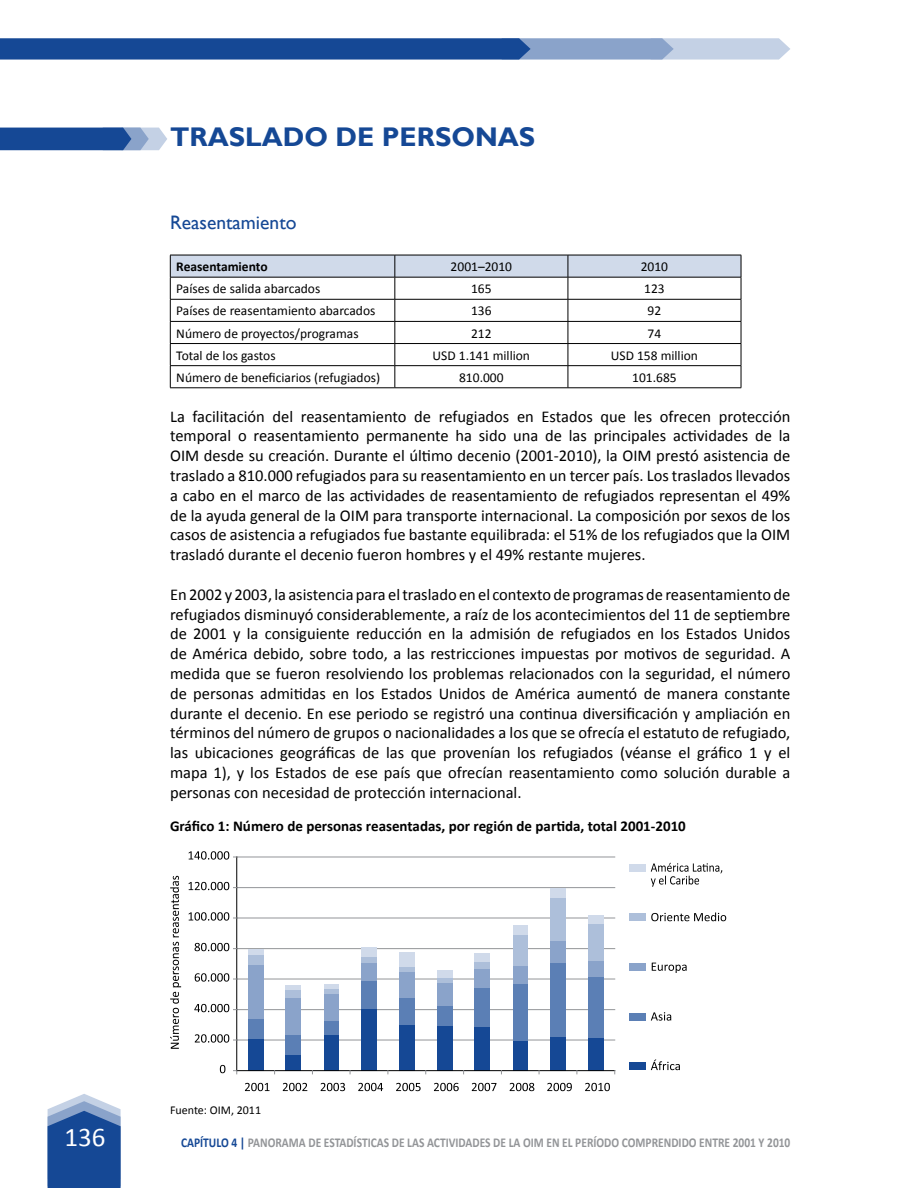
<style>
.page{position:relative;width:918px;height:1188px;background:#fff}
.page>*{position:absolute;margin:0;border:0;box-sizing:border-box;transform-origin:0 0}
.t1{font:700 27px "Gill Sans";color:#154895}
.t2{font:27px "Calibri";color:#fff}
.t3{font:19.5px "Gill Sans";color:#154895}
.t4{font:16.5px/19.8px "Calibri";color:#000;text-align:justify}
.t5{font:700 15px "Calibri";color:#000}
.t6{font:13.5px "Calibri";color:#000}
.t7{font:700 13.5px "Calibri";color:#939598;scale:.85 1}
.t8{font:700 13.5px "Calibri";color:#000}
.t9{font:12px "Calibri";color:#000}
.s1{color:#154895}
</style>
<div class="page">
<svg style="left:0;top:38px;width:790px;height:22px;background:#4b72ad"></svg>
<svg style="left:48px;top:1094px;width:73px;height:94px;background:#426ba9"></svg>
<svg style="left:170px;top:255px;width:572px;height:133px"></svg>
<hr style="left:170px;top:388px;width:225px;height:1px;background:#000">
<hr style="left:395px;top:388px;width:173px;height:1px;background:#000">
<hr style="left:568px;top:388px;width:173px;height:1px;background:#000">
<svg style="left:0;top:128px;width:167px;height:22px;background:#3964a5"></svg>
<hr style="left:237px;top:1040px;width:378px;height:1px;background:#939598">
<hr style="left:237px;top:1009px;width:378px;height:1px;background:#939598">
<hr style="left:237px;top:979px;width:378px;height:1px;background:#939598">
<hr style="left:237px;top:948px;width:378px;height:1px;background:#939598">
<hr style="left:237px;top:918px;width:378px;height:1px;background:#939598">
<hr style="left:237px;top:887px;width:378px;height:1px;background:#939598">
<hr style="left:237px;top:857px;width:378px;height:1px;background:#939598">
<div style="left:248px;top:1039px;width:15px;height:32px;background:#154895"></div>
<div style="left:286px;top:1054px;width:15px;height:17px;background:#154895"></div>
<div style="left:324px;top:1035px;width:15px;height:36px;background:#154895"></div>
<div style="left:361px;top:1009px;width:15px;height:62px;background:#154895"></div>
<div style="left:399px;top:1025px;width:15px;height:46px;background:#154895"></div>
<div style="left:437px;top:1026px;width:15px;height:45px;background:#154895"></div>
<div style="left:475px;top:1027px;width:15px;height:44px;background:#154895"></div>
<div style="left:513px;top:1041px;width:15px;height:30px;background:#154895"></div>
<div style="left:550px;top:1037px;width:15px;height:34px;background:#154895"></div>
<div style="left:588px;top:1037px;width:15px;height:34px;background:#154895"></div>
<div style="left:248px;top:1019px;width:15px;height:20px;background:#5b7fb5"></div>
<div style="left:286px;top:1035px;width:15px;height:19px;background:#5b7fb5"></div>
<div style="left:324px;top:1021px;width:15px;height:14px;background:#5b7fb5"></div>
<div style="left:361px;top:981px;width:15px;height:28px;background:#5b7fb5"></div>
<div style="left:399px;top:997px;width:15px;height:28px;background:#5b7fb5"></div>
<div style="left:437px;top:1005px;width:15px;height:21px;background:#5b7fb5"></div>
<div style="left:475px;top:987px;width:15px;height:40px;background:#5b7fb5"></div>
<div style="left:513px;top:984px;width:15px;height:57px;background:#5b7fb5"></div>
<div style="left:550px;top:963px;width:15px;height:74px;background:#5b7fb5"></div>
<div style="left:588px;top:977px;width:15px;height:60px;background:#5b7fb5"></div>
<div style="left:248px;top:965px;width:15px;height:54px;background:#8aa3ca"></div>
<div style="left:286px;top:998px;width:15px;height:37px;background:#8aa3ca"></div>
<div style="left:324px;top:994px;width:15px;height:27px;background:#8aa3ca"></div>
<div style="left:361px;top:962px;width:15px;height:19px;background:#8aa3ca"></div>
<div style="left:399px;top:972px;width:15px;height:25px;background:#8aa3ca"></div>
<div style="left:437px;top:982px;width:15px;height:23px;background:#8aa3ca"></div>
<div style="left:475px;top:969px;width:15px;height:18px;background:#8aa3ca"></div>
<div style="left:513px;top:966px;width:15px;height:18px;background:#8aa3ca"></div>
<div style="left:550px;top:941px;width:15px;height:22px;background:#8aa3ca"></div>
<div style="left:588px;top:960px;width:15px;height:17px;background:#8aa3ca"></div>
<div style="left:248px;top:955px;width:15px;height:10px;background:#adbfda"></div>
<div style="left:286px;top:990px;width:15px;height:8px;background:#adbfda"></div>
<div style="left:324px;top:988px;width:15px;height:6px;background:#adbfda"></div>
<div style="left:361px;top:957px;width:15px;height:5px;background:#adbfda"></div>
<div style="left:399px;top:967px;width:15px;height:5px;background:#adbfda"></div>
<hr style="left:437px;top:978px;width:15px;height:4px;background:#adbfda">
<div style="left:475px;top:962px;width:15px;height:7px;background:#adbfda"></div>
<div style="left:513px;top:935px;width:15px;height:31px;background:#adbfda"></div>
<div style="left:550px;top:898px;width:15px;height:43px;background:#adbfda"></div>
<div style="left:588px;top:924px;width:15px;height:36px;background:#adbfda"></div>
<div style="left:248px;top:949px;width:15px;height:6px;background:#d0daea"></div>
<div style="left:286px;top:985px;width:15px;height:5px;background:#d0daea"></div>
<hr style="left:324px;top:984px;width:15px;height:4px;background:#d0daea">
<div style="left:361px;top:948px;width:15px;height:9px;background:#d0daea"></div>
<div style="left:399px;top:953px;width:15px;height:14px;background:#d0daea"></div>
<div style="left:437px;top:970px;width:15px;height:8px;background:#d0daea"></div>
<div style="left:475px;top:954px;width:15px;height:8px;background:#d0daea"></div>
<div style="left:513px;top:925px;width:15px;height:10px;background:#d0daea"></div>
<div style="left:550px;top:888px;width:15px;height:10px;background:#d0daea"></div>
<div style="left:588px;top:916px;width:15px;height:8px;background:#d0daea"></div>
<hr style="left:236px;top:857px;width:1px;height:214px;background:#000">
<hr style="left:237px;top:1070px;width:378px;height:1px;background:#000">
<svg style="left:220px;top:1065px;width:5px;height:8px"></svg>
<svg style="left:195px;top:1034px;width:42px;height:9px"></svg>
<svg style="left:194px;top:1004px;width:43px;height:8px"></svg>
<svg style="left:195px;top:973px;width:42px;height:9px"></svg>
<svg style="left:195px;top:943px;width:42px;height:8px"></svg>
<svg style="left:189px;top:912px;width:48px;height:9px"></svg>
<svg style="left:189px;top:882px;width:48px;height:8px"></svg>
<svg style="left:189px;top:851px;width:48px;height:9px"></svg>
<svg style="left:245px;top:1083px;width:25px;height:8px"></svg>
<svg style="left:283px;top:1083px;width:24px;height:8px"></svg>
<svg style="left:321px;top:1083px;width:24px;height:8px"></svg>
<svg style="left:358px;top:1083px;width:25px;height:8px"></svg>
<svg style="left:396px;top:1083px;width:25px;height:8px"></svg>
<svg style="left:434px;top:1083px;width:25px;height:8px"></svg>
<svg style="left:472px;top:1083px;width:24px;height:8px"></svg>
<svg style="left:510px;top:1083px;width:24px;height:8px"></svg>
<svg style="left:547px;top:1083px;width:25px;height:8px"></svg>
<svg style="left:585px;top:1083px;width:25px;height:8px"></svg>
<svg style="left:170px;top:876px;width:11px;height:173px"></svg>
<div style="left:629px;top:864px;width:16px;height:8px;background:#d0daea"></div>
<svg style="left:651px;top:863px;width:71px;height:24px"></svg>
<div style="left:629px;top:914px;width:16px;height:7px;background:#adbfda"></div>
<svg style="left:651px;top:912px;width:75px;height:9px"></svg>
<div style="left:629px;top:963px;width:16px;height:8px;background:#8aa3ca"></div>
<svg style="left:652px;top:963px;width:35px;height:10px"></svg>
<div style="left:629px;top:1013px;width:16px;height:8px;background:#5b7fb5"></div>
<svg style="left:651px;top:1012px;width:20px;height:9px"></svg>
<div style="left:629px;top:1063px;width:16px;height:7px;background:#154895"></div>
<svg style="left:651px;top:1059px;width:29px;height:11px"></svg>
<h1 class="t1" style="left:170px;top:121px;width:367px">TRASLADO DE PERSONAS</h1>
<p class="t3" style="left:170px;top:211px;width:128px">Reasentamiento</p>
<p class="t8" style="left:176px;top:258px;width:93px">Reasentamiento</p>
<p class="t6" style="left:451px;top:258px;width:63px">2001–2010</p>
<p class="t6" style="left:641px;top:258px;width:29px">2010</p>
<p class="t6" style="left:176px;top:280px;width:146px">Países de salida abarcados</p>
<p class="t6" style="left:471px;top:280px;width:22px">165</p>
<p class="t6" style="left:644px;top:280px;width:22px">123</p>
<p class="t6" style="left:176px;top:303px;width:201px">Países de reasentamiento abarcados</p>
<p class="t6" style="left:471px;top:303px;width:22px">136</p>
<p class="t6" style="left:648px;top:303px;width:15px">92</p>
<p class="t6" style="left:176px;top:325px;width:184px">Número de proyectos/programas</p>
<p class="t6" style="left:471px;top:325px;width:22px">212</p>
<p class="t6" style="left:648px;top:325px;width:15px">74</p>
<p class="t6" style="left:176px;top:347px;width:101px">Total de los gastos</p>
<p class="t6" style="left:433px;top:347px;width:99px">USD 1.141 million</p>
<p class="t6" style="left:611px;top:347px;width:89px">USD 158 million</p>
<p class="t6" style="left:176px;top:369px;width:205px">Número de beneficiarios (refugiados)</p>
<p class="t6" style="left:459px;top:369px;width:46px">810.000</p>
<p class="t6" style="left:632px;top:369px;width:46px">101.685</p>
<p class="t4" style="left:170px;top:405px;width:622px">La facilitación del reasentamiento de refugiados en Estados que les ofrecen protección temporal o reasentamiento permanente ha sido una de las principales actividades de la OIM desde su creación. Durante el último decenio (2001-2010), la OIM prestó asistencia de traslado a 810.000 refugiados para su reasentamiento en un tercer país. Los traslados llevados a cabo en el marco de las actividades de reasentamiento de refugiados representan el 49% de la ayuda general de la OIM para transporte internacional. La composición por sexos de los casos de asistencia a refugiados fue bastante equilibrada: el 51% de los refugiados que la OIM trasladó durante el decenio fueron hombres y el 49% restante mujeres.</p>
<p class="t4" style="left:170px;top:584px;width:622px">En 2002 y 2003, la asistencia para el traslado en el contexto de programas de reasentamiento de refugiados disminuyó considerablemente, a raíz de los acontecimientos del 11 de septiembre de 2001 y la consiguiente reducción en la admisión de refugiados en los Estados Unidos de América debido, sobre todo, a las restricciones impuestas por motivos de seguridad. A medida que se fueron resolviendo los problemas relacionados con la seguridad, el número de personas admitidas en los Estados Unidos de América aumentó de manera constante durante el decenio. En ese periodo se registró una continua diversificación y ampliación en términos del número de grupos o nacionalidades a los que se ofrecía el estatuto de refugiado, las ubicaciones geográficas de las que provenían los refugiados (véanse el gráfico 1 y el mapa 1), y los Estados de ese país que ofrecían reasentamiento como solución durable a personas con necesidad de protección internacional.</p>
<p class="t5" style="left:170px;top:817px;width:517px">Gráfico 1: Número de personas reasentadas, por región de partida, total 2001-2010</p>
<p class="t9" style="left:170px;top:1102px;width:93px">Fuente: OIM, 2011</p>
<h1 class="t2" style="left:65px;top:1121px;width:43px">136</h1>
<p class="t7" style="left:181px;top:1134px;width:718px"><span class="s1">CAPÍTULO 4 |</span> PANORAMA DE ESTADÍSTICAS DE LAS ACTIVIDADES DE LA OIM EN EL PERÍODO COMPRENDIDO ENTRE 2001 Y 2010</p>
</div>
